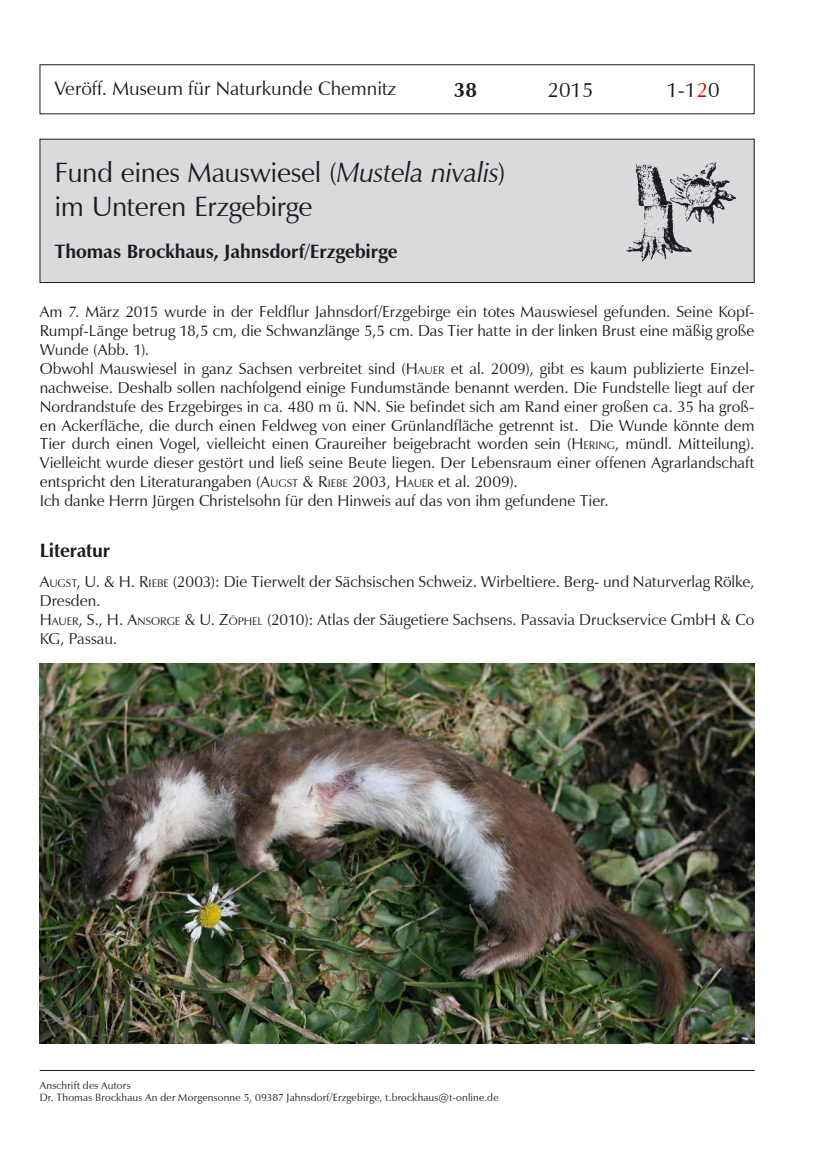
<style>
.page{position:relative;width:819px;height:1166px;background:#fff}
.page>*{position:absolute;margin:0;border:0;box-sizing:border-box;transform-origin:0 0}
.t1{font:28px/33.6px "Zapf Humanist 601 BT";letter-spacing:-.015em;color:#1b1c20}
.t2{font:21px "Zapf Humanist 601 BT";color:#1b1c20}
.t3{font:700 21px "Zapf Humanist 601 BT";color:#1b1c20}
.t4{font:700 19.25px "Zapf Humanist 601 BT";letter-spacing:-.01em;color:#1b1c20}
.t5{font:19.25px "Zapf Humanist 601 BT";color:#1b1c20}
.t6{font:15.75px/18.9px "Zapf Humanist 601 BT";color:#1b1c20}
.t7{font:10.5px/12.6px "Zapf Humanist 601 BT";letter-spacing:.015em;color:#1b1c20}
.s1{color:#e60004}
.s2{font-style:italic}
.s3{font-style:inherit}
.s4{font-size:11.03px}
</style>
<div class="page">
<div style="left:40px;top:64px;width:714px;height:50px;border:1px solid #1b1c20"></div>
<div style="left:40px;top:139px;width:714px;height:143px;background:#d8dadc"></div>
<div style="left:40px;top:139px;width:714px;height:144px;border:1px solid #1b1c20"></div>
<img style="left:626px;top:162px;width:111px;height:100px">
<hr style="left:40px;top:1070px;width:714px;height:1px;background:#1b1c20">
<img style="left:40px;top:663px;width:714px;height:380px">
<p class="t5" style="left:55px;top:77px;width:343px">Veröff. Museum für Naturkunde Chemnitz</p>
<h2 class="t3" style="left:454px;top:76px;width:25px">38</h2>
<h2 class="t2" style="left:547px;top:76px;width:48px">2015</h2>
<h2 class="t2" style="left:666px;top:76px;width:55px">1-1<span class="s1">2</span>0</h2>
<h1 class="t1" style="left:55px;top:156px;width:452px">Fund eines Mauswiesel (<span class="s2">Mustela nivalis</span>) im Unteren Erzgebirge</h1>
<p class="t4" style="left:55px;top:239px;width:344px">Thomas Brockhaus, Jahnsdorf/Erzgebirge</p>
<p class="t6" style="left:40px;top:302px;width:716px">Am 7. März 2015 wurde in der Feldflur Jahnsdorf/Erzgebirge ein totes Mauswiesel gefunden. Seine Kopf-Rumpf-Länge betrug 18,5 cm, die Schwanzlänge 5,5 cm. Das Tier hatte in der linken Brust eine mäßig große Wunde (Abb. 1).<br>Obwohl Mauswiesel in ganz Sachsen verbreitet sind (<span class="s3">H</span><span class="s4">AUER</span> et al. 2009), gibt es kaum publizierte Einzel&shy;nachweise. Deshalb sollen nachfolgend einige Fundumstände benannt werden. Die Fundstelle liegt auf der Nordrandstufe des Erzgebirges in ca. 480 m ü. NN. Sie befindet sich am Rand einer großen ca. 35 ha groß&shy;en Ackerfläche, die durch einen Feldweg von einer Grünlandfläche getrennt ist. Die Wunde könnte dem Tier durch einen Vogel, vielleicht einen Graureiher beigebracht worden sein (<span class="s3">H</span><span class="s4">ERING</span><span class="s3">,</span> mündl. Mitteilung).<br>Vielleicht wurde dieser gestört und ließ seine Beute liegen. Der Lebensraum einer offenen Agrarlandschaft entspricht den Literaturangaben (<span class="s3">A</span><span class="s4">UGST</span> <span class="s3">&amp; R</span><span class="s4">IEBE</span> 2003, <span class="s3">H</span><span class="s4">AUER</span> et al. 2009).<br>Ich danke Herrn Jürgen Christelsohn für den Hinweis auf das von ihm gefundene Tier.</p>
<p class="t4" style="left:40px;top:538px;width:72px">Literatur</p>
<p class="t6" style="left:40px;top:572px;width:716px"><span class="s3">A</span><span class="s4">UGST</span><span class="s3">, U. &amp; H. R</span><span class="s4">IEBE</span> (2003): Die Tierwelt der Sächsischen Schweiz. Wirbeltiere. Berg- und Naturverlag Rölke, Dresden.<br><span class="s3">H</span><span class="s4">AUER</span><span class="s3">, S., H. A</span><span class="s4">NSORGE</span> <span class="s3">&amp; U. Z</span><span class="s4">ÖPH EL</span> (2010): Atlas der Säugetiere Sachsens. Passavia Druckservice GmbH &amp; Co KG, Passau.</p>
<p class="t7" style="left:40px;top:1079px;width:460px">Anschrift des Autors<br>Dr. Thomas Brockhaus An der Morgensonne 5, 09387 Jahnsdorf/Erzgebirge, t.brockhaus@t-online.de</p>
</div>
